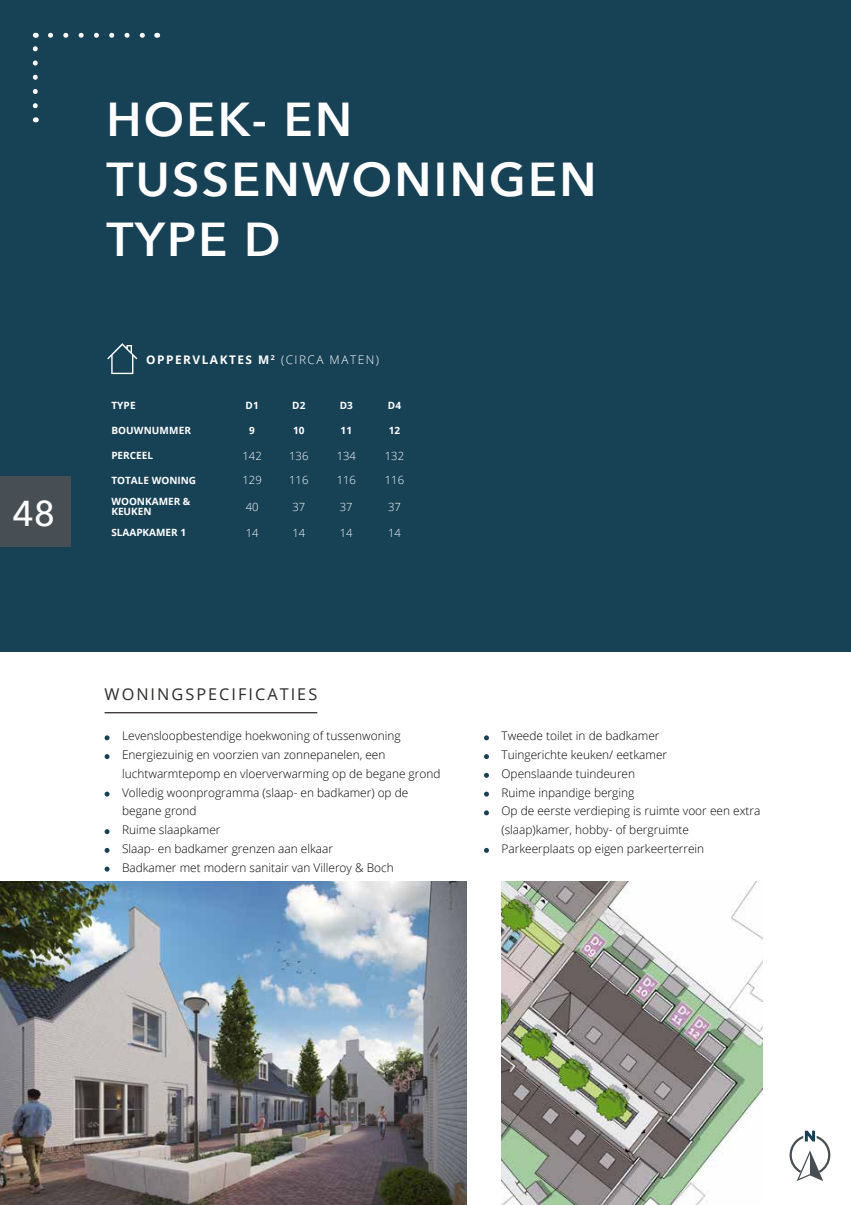
<style>
.page{position:relative;width:851px;height:1205px;background:#fff}
.page>*{position:absolute;margin:0;border:0;box-sizing:border-box;transform-origin:0 0}
.t1{font:600 47.5px/60px "Avenir Next";letter-spacing:.05em;color:#fff}
.t2{font:500 35.88px "Avenir Next";color:#fff}
.t3{font:16.25px "Open Sans";letter-spacing:.125em;color:#2e2b2a}
.t4{font:300 11.88px/18.8px "Open Sans";color:#000}
.t5{font:700 11.88px "Open Sans";letter-spacing:.125em;color:#fff}
.t6{font:300 11.25px "Open Sans";color:#fff}
.t7{font:700 10px/10px "Open Sans";color:#fff}
.s1{font-weight:300}
</style>
<div class="page">
<div style="left:0;top:0;width:850px;height:1205px;background:#174155"></div>
<div style="left:0;top:652px;width:850px;height:553px;background:#fff"></div>
<hr style="left:105px;top:712px;width:212px;height:1px;background:#2e2b2a">
<svg style="left:105px;top:735px;width:4px;height:5px"></svg>
<svg style="left:105px;top:754px;width:4px;height:5px"></svg>
<svg style="left:105px;top:791px;width:4px;height:5px"></svg>
<svg style="left:105px;top:829px;width:4px;height:5px"></svg>
<svg style="left:105px;top:848px;width:4px;height:5px"></svg>
<svg style="left:105px;top:866px;width:4px;height:5px"></svg>
<svg style="left:484px;top:735px;width:5px;height:5px"></svg>
<svg style="left:484px;top:754px;width:5px;height:5px"></svg>
<svg style="left:484px;top:773px;width:5px;height:5px"></svg>
<svg style="left:484px;top:791px;width:5px;height:5px"></svg>
<svg style="left:484px;top:810px;width:5px;height:5px"></svg>
<svg style="left:484px;top:848px;width:5px;height:5px"></svg>
<img style="left:0;top:881px;width:466px;height:324px">
<svg style="left:789px;top:1130px;width:41px;height:51px"></svg>
<img style="left:501px;top:881px;width:261px;height:324px">
<svg style="left:107px;top:343px;width:30px;height:31px"></svg>
<svg style="left:50px;top:33px;width:95px;height:5px"></svg>
<svg style="left:33px;top:33px;width:5px;height:73px"></svg>
<div style="left:0;top:476px;width:71px;height:71px;background:#484f54"></div>
<h2 class="t2" style="left:12px;top:483px;width:44px">48</h2>
<h1 class="t1" style="left:106px;top:88px;width:492px">HOEK- EN<br>TUSSENWONINGEN<br>TYPE D</h1>
<p class="t5" style="left:146px;top:351px;width:234px">OPPERVLAKTES M<sup>2</sup> <span class="s1">(CIRCA MATEN)</span></p>
<p class="t7" style="left:111px;top:400px;width:26px">TYPE</p>
<p class="t7" style="left:245px;top:400px;width:15px">D1</p>
<p class="t7" style="left:292px;top:400px;width:15px">D2</p>
<p class="t7" style="left:339px;top:400px;width:15px">D3</p>
<p class="t7" style="left:388px;top:400px;width:15px">D4</p>
<p class="t7" style="left:111px;top:425px;width:81px">BOUWNUMMER</p>
<p class="t7" style="left:249px;top:425px;width:7px">9</p>
<p class="t7" style="left:293px;top:425px;width:13px">10</p>
<p class="t7" style="left:340px;top:425px;width:13px">11</p>
<p class="t7" style="left:388px;top:425px;width:13px">12</p>
<p class="t7" style="left:111px;top:450px;width:43px">PERCEEL</p>
<p class="t6" style="left:242px;top:448px;width:21px">142</p>
<p class="t6" style="left:289px;top:448px;width:21px">136</p>
<p class="t6" style="left:336px;top:448px;width:21px">134</p>
<p class="t6" style="left:385px;top:448px;width:21px">132</p>
<p class="t7" style="left:111px;top:475px;width:86px">TOTALE WONING</p>
<p class="t6" style="left:242px;top:472px;width:21px">129</p>
<p class="t6" style="left:289px;top:472px;width:21px">116</p>
<p class="t6" style="left:336px;top:472px;width:21px">116</p>
<p class="t6" style="left:385px;top:472px;width:21px">116</p>
<p class="t7" style="left:111px;top:496px;width:80px">WOONKAMER &amp;<br>KEUKEN</p>
<p class="t6" style="left:246px;top:499px;width:14px">40</p>
<p class="t6" style="left:292px;top:499px;width:14px">37</p>
<p class="t6" style="left:340px;top:499px;width:14px">37</p>
<p class="t6" style="left:388px;top:499px;width:14px">37</p>
<p class="t7" style="left:111px;top:527px;width:76px">SLAAPKAMER 1</p>
<p class="t6" style="left:246px;top:525px;width:14px">14</p>
<p class="t6" style="left:292px;top:525px;width:14px">14</p>
<p class="t6" style="left:340px;top:525px;width:14px">14</p>
<p class="t6" style="left:388px;top:525px;width:14px">14</p>
<h3 class="t3" style="left:105px;top:683px;width:214px">WONINGSPECIFICATIES</h3>
<p class="t4" style="left:122px;top:726px;width:320px">Levensloopbestendige hoekwoning of tussenwoning Energiezuinig en voorzien van zonnepanelen, een luchtwarmtepomp en vloerverwarming op de begane grond Volledig woonprogramma (slaap- en badkamer) op de begane grond<br>Ruime slaapkamer<br>Slaap- en badkamer grenzen aan elkaar<br>Badkamer met modern sanitair van Villeroy &amp; Boch</p>
<p class="t4" style="left:501px;top:726px;width:260px">Tweede toilet in de badkamer<br>Tuingerichte keuken/ eetkamer<br>Openslaande tuindeuren<br>Ruime inpandige berging<br>Op de eerste verdieping is ruimte voor een extra (slaap)kamer, hobby- of bergruimte Parkeerplaats op eigen parkeerterrein</p>
</div>
